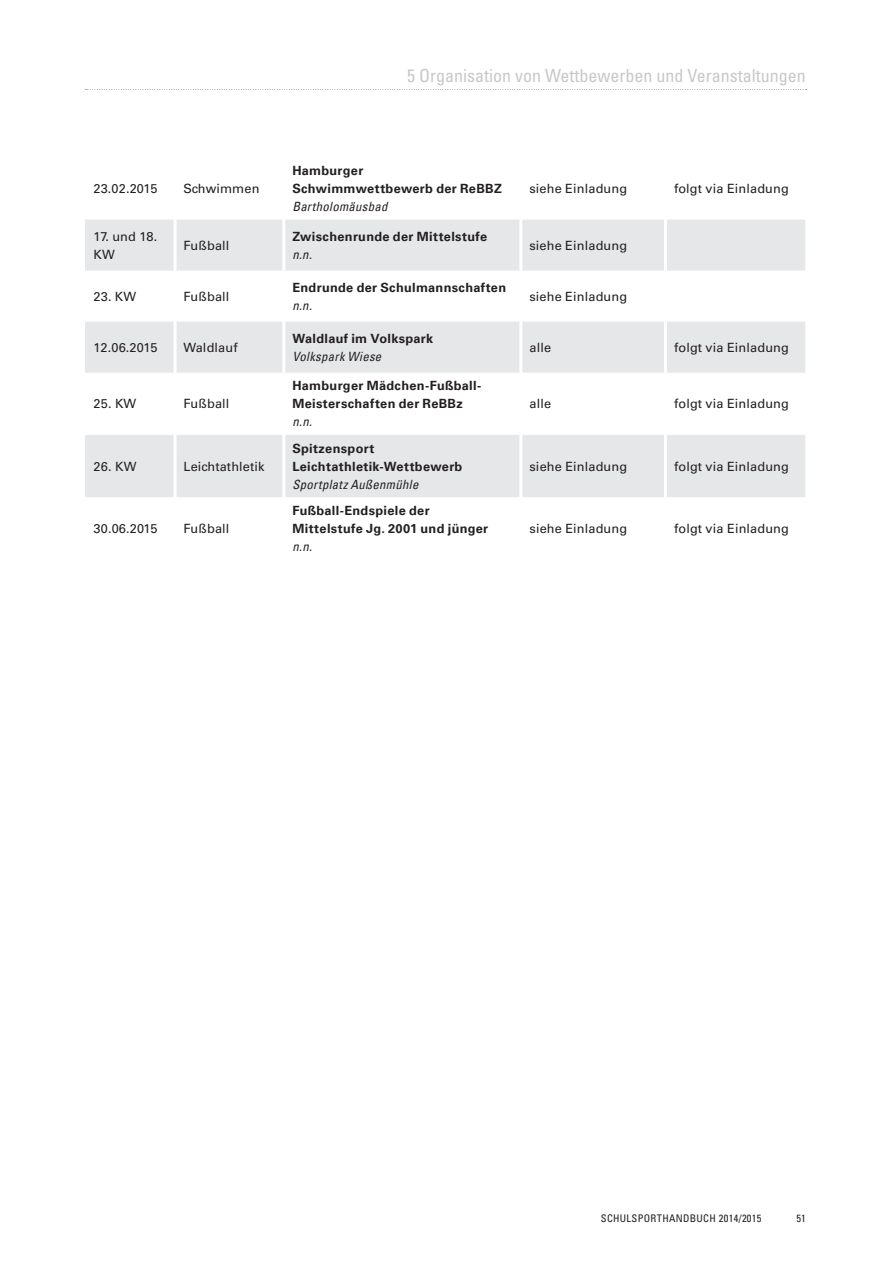
<style>
.page{position:relative;width:893px;height:1263px;background:#fff}
.page>*{position:absolute;margin:0;border:0;box-sizing:border-box;transform-origin:0 0}
.t1{font:condensed 18px "Univers LT";color:#c7c8ca}
.t2{font:700 12.75px/18px "Univers LT";letter-spacing:.025em;color:#231f20}
.t3{font:12.75px/18px "Univers LT Std";letter-spacing:.01em;color:#231f20}
.t4{font:condensed 10.5px "Univers LT";letter-spacing:.03em;color:#231f20}
.s1{font-weight:400;font-style:italic;font-stretch:condensed}
</style>
<div class="page">
<svg style="left:85px;top:89px;width:721px;height:1px"></svg>
<svg style="left:85px;top:220px;width:720px;height:277px;fill:#e6e7e9"></svg>
<hr style="left:174px;top:220px;width:3px;height:51px;background:#fff">
<hr style="left:282px;top:220px;width:3px;height:51px;background:#fff">
<hr style="left:519px;top:220px;width:3px;height:51px;background:#fff">
<hr style="left:664px;top:220px;width:3px;height:51px;background:#fff">
<hr style="left:174px;top:271px;width:3px;height:51px;background:#fff">
<hr style="left:282px;top:271px;width:3px;height:51px;background:#fff">
<hr style="left:519px;top:271px;width:3px;height:51px;background:#fff">
<hr style="left:664px;top:271px;width:3px;height:51px;background:#fff">
<hr style="left:174px;top:322px;width:3px;height:51px;background:#fff">
<hr style="left:282px;top:322px;width:3px;height:51px;background:#fff">
<hr style="left:519px;top:322px;width:3px;height:51px;background:#fff">
<hr style="left:664px;top:322px;width:3px;height:51px;background:#fff">
<hr style="left:174px;top:373px;width:3px;height:62px;background:#fff">
<hr style="left:282px;top:373px;width:3px;height:62px;background:#fff">
<hr style="left:519px;top:373px;width:3px;height:62px;background:#fff">
<hr style="left:664px;top:373px;width:3px;height:62px;background:#fff">
<hr style="left:174px;top:435px;width:3px;height:62px;background:#fff">
<hr style="left:282px;top:435px;width:3px;height:62px;background:#fff">
<hr style="left:519px;top:435px;width:3px;height:62px;background:#fff">
<hr style="left:664px;top:435px;width:3px;height:62px;background:#fff">
<p class="t3" style="left:94px;top:180px;width:66px">23.02.2015</p>
<p class="t3" style="left:184px;top:180px;width:77px">Schwimmen</p>
<h1 class="t1" style="left:407px;top:65px;width:400px">5 O rganisation von Wettbewerben und Veranstaltungen</h1>
<p class="t2" style="left:292px;top:162px;width:211px">Hamburger<br>Schwimmwettbewerb der ReBBZ<br><span class="s1">Bartholomäusbad</span></p>
<p class="t3" style="left:529px;top:180px;width:99px">siehe Einladung</p>
<p class="t3" style="left:674px;top:180px;width:116px">folgt via Einladung</p>
<p class="t3" style="left:94px;top:227px;width:65px">17. und 18.<br>KW</p>
<p class="t3" style="left:184px;top:236px;width:47px">Fußball</p>
<p class="t2" style="left:292px;top:227px;width:196px">Zwischenrunde der Mittelstufe <span class="s1">n.n.</span></p>
<p class="t3" style="left:529px;top:236px;width:99px">siehe Einladung</p>
<p class="t3" style="left:94px;top:287px;width:44px">23. KW</p>
<p class="t3" style="left:184px;top:287px;width:47px">Fußball</p>
<p class="t2" style="left:292px;top:278px;width:215px">Endrunde der Schulmannschaften <span class="s1">n.n.</span></p>
<p class="t3" style="left:529px;top:287px;width:99px">siehe Einladung</p>
<p class="t3" style="left:94px;top:338px;width:65px">12.06.2015</p>
<p class="t3" style="left:184px;top:338px;width:56px">Waldlauf</p>
<p class="t2" style="left:292px;top:329px;width:142px">Waldlauf im Volkspark<br><span class="s1">Volkspark Wiese</span></p>
<p class="t3" style="left:529px;top:338px;width:23px">alle</p>
<p class="t3" style="left:674px;top:338px;width:116px">folgt via Einladung</p>
<p class="t3" style="left:94px;top:395px;width:44px">25. KW</p>
<p class="t3" style="left:184px;top:395px;width:47px">Fußball</p>
<p class="t2" style="left:292px;top:377px;width:190px">Hamburger Mädchen-Fußball-<br>Meisterschaften der ReBBz <span class="s1">n.n.</span></p>
<p class="t3" style="left:529px;top:395px;width:23px">alle</p>
<p class="t3" style="left:674px;top:395px;width:116px">folgt via Einladung</p>
<p class="t3" style="left:94px;top:457px;width:44px">26. KW</p>
<p class="t3" style="left:184px;top:457px;width:82px">Leichtathletik</p>
<p class="t3" style="left:94px;top:519px;width:66px">30.06.2015</p>
<p class="t3" style="left:184px;top:519px;width:47px">Fußball</p>
<p class="t2" style="left:292px;top:439px;width:171px">Spitzensport<br>Leichtathletik-Wettbewerb<br><span class="s1">Sportplatz Außenmühle</span></p>
<p class="t2" style="left:292px;top:501px;width:197px">Fußball-Endspiele der<br>Mittelstufe Jg. 2001 und jünger <span class="s1">n.n.</span></p>
<p class="t3" style="left:529px;top:457px;width:99px">siehe Einladung</p>
<p class="t3" style="left:674px;top:457px;width:116px">folgt via Einladung</p>
<p class="t3" style="left:529px;top:519px;width:99px">siehe Einladung</p>
<p class="t3" style="left:674px;top:519px;width:116px">folgt via Einladung</p>
<p class="t4" style="left:601px;top:1212px;width:162px">Schulsporthandbuch 2014/2015</p>
<p class="t4" style="left:796px;top:1212px;width:11px">51</p>
</div>
